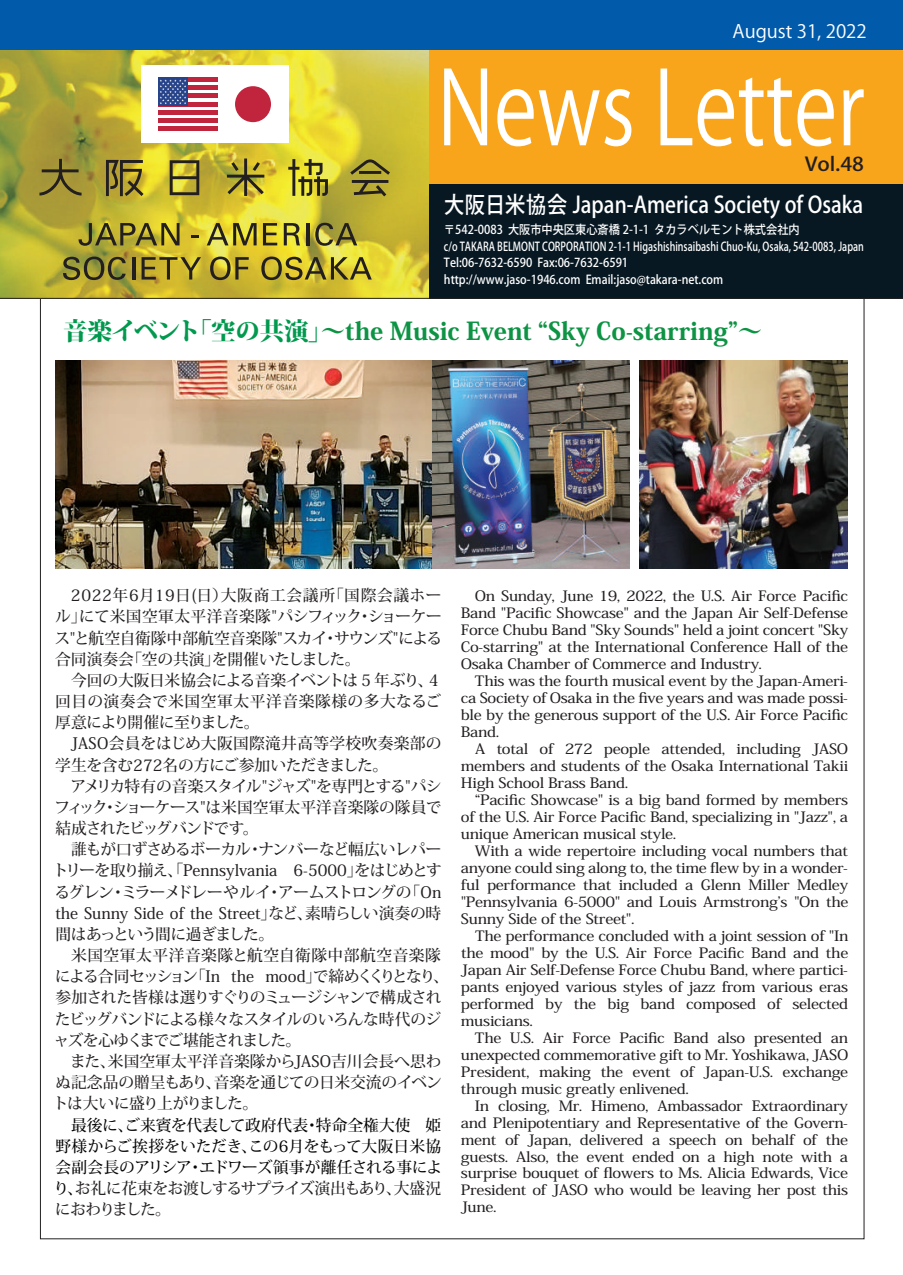
<style>
.page{position:relative;width:903px;height:1275px;background:#fff}
.page>*{position:absolute;margin:0;border:0;box-sizing:border-box;transform-origin:0 0}
.t1{font:100.62px "Koz Go Pro";color:#fff;scale:.79 1}
.t2{font:800 24.5px "Koz Min Pro";color:#0d9344}
.t3{font:500 22.75px "Koz Go Pro";color:#fff;scale:.89 1}
.t4{font:500 18.9px "Koz Go Pro";color:#fff;scale:1.11 1}
.t5{font:500 18.9px "Koz Go Pro";color:#231f20;scale:1.11 1}
.t6{font:18.38px "Koz Go Pro";color:#fff}
.t7{font:500 15.75px/21.2px "Koz Min Pro";letter-spacing:-.01em;color:#231f20;text-align:justify}
.t8{font:500 15.75px/21.2px "Koz Min Pro";letter-spacing:-.045em;color:#231f20}
.t9{font:500 15.75px/21.2px "Koz Min Pro";letter-spacing:-.05em;color:#030303;text-align:justify}
.t10{font:500 14.17px/17px "Koz Min Pro";letter-spacing:-.015em;color:#231f20;text-align:justify;scale:1.11 1}
.t11{font:500 12.25px/16.6px "Koz Go Pro";color:#fff;scale:.91 1}
.s1{color:#00994e}
.s2{color:#231f20}
</style>
<div class="page">
<img style="left:55px;top:360px;width:378px;height:209px">
<img style="left:0;top:50px;width:429px;height:248px">
<div style="left:429px;top:174px;width:474px;height:124px;background:#071822"></div>
<div style="left:429px;top:0;width:474px;height:183px;background:#f9a51b"></div>
<div style="left:0;top:0;width:903px;height:50px;background:#015aaa"></div>
<div style="left:141px;top:65px;width:148px;height:78px;background:#fff"></div>
<div style="left:158px;top:77px;width:60px;height:5px;background:#c1253e"></div>
<hr style="left:158px;top:86px;width:60px;height:4px;background:#c1253e">
<hr style="left:158px;top:94px;width:60px;height:4px;background:#c1253e">
<hr style="left:158px;top:102px;width:60px;height:4px;background:#c1253e">
<hr style="left:158px;top:110px;width:60px;height:4px;background:#c1253e">
<hr style="left:158px;top:119px;width:60px;height:4px;background:#c1253e">
<hr style="left:158px;top:127px;width:60px;height:4px;background:#c1253e">
<div style="left:158px;top:77px;width:30px;height:29px;background:#27438a"></div>
<svg style="left:160px;top:79px;width:26px;height:25px"></svg>
<div style="left:235px;top:86px;width:36px;height:36px;background:#c1253e;border-radius:50%"></div>
<svg style="left:79px;top:223px;width:101px;height:23px"></svg>
<svg style="left:191px;top:235px;width:8px;height:2px"></svg>
<svg style="left:207px;top:223px;width:50px;height:22px"></svg>
<svg style="left:263px;top:223px;width:14px;height:22px"></svg>
<svg style="left:284px;top:223px;width:16px;height:22px"></svg>
<hr style="left:306px;top:223px;width:3px;height:22px;background:#231f20">
<svg style="left:315px;top:223px;width:42px;height:23px"></svg>
<svg style="left:63px;top:257px;width:63px;height:23px"></svg>
<hr style="left:132px;top:257px;width:3px;height:23px;background:#231f20">
<svg style="left:142px;top:257px;width:59px;height:23px"></svg>
<svg style="left:210px;top:257px;width:39px;height:23px"></svg>
<svg style="left:261px;top:257px;width:111px;height:23px"></svg>
<svg style="left:288px;top:159px;width:40px;height:37px"></svg>
<svg style="left:227px;top:158px;width:37px;height:38px"></svg>
<svg style="left:106px;top:160px;width:38px;height:36px"></svg>
<svg style="left:39px;top:159px;width:43px;height:37px"></svg>
<svg style="left:170px;top:160px;width:29px;height:35px"></svg>
<svg style="left:350px;top:159px;width:40px;height:37px"></svg>
<hr style="left:0;top:298px;width:903px;height:1px;background:#231f20">
<img style="left:639px;top:361px;width:209px;height:208px">
<img style="left:433px;top:360px;width:196px;height:209px">
<p class="t6" style="left:732px;top:19px;width:136px">August 31, 2022</p>
<h1 class="t1" style="left:437px;top:43px;width:543px">News Letter</h1>
<h3 class="t4" style="left:824px;top:109px;width:55px">Vol.33</h3>
<h3 class="t5" style="left:805px;top:152px;width:55px">Vol.48</h3>
<h3 class="t3" style="left:444px;top:190px;width:473px">大阪日米協会 Japan-America Society of Osaka</h3>
<p class="t11" style="left:444px;top:222px;width:463px">〒542-0083 大阪市中央区東心斎橋 2-1-1 タカラベルモント株式会社内<br>c/o TAKARA BELMONT CORPORATION 2-1-1 Higashishinsaibashi Chuo-Ku, Osaka, 542-0083, Japan Tel:06-7632-6590 Fax:06-7632-6591<br>http://www.jaso-1946.com Email:jaso@takara-net.com</p>
<h2 class="t2" style="left:63px;top:313px;width:701px"><span class="s1">音楽イベント「空の共演」</span>～the Music Event “Sky Co-starring”～</h2>
<p class="t7" style="left:55px;top:584px;width:389px;text-indent:16px">2022年6月19日(日）大阪商工会議所「国際会議ホール」にて米国空軍太平洋音楽隊"パシフィック・ショーケース"と航空自衛隊中部航空音楽隊"スカイ・サウンズ"による合同演奏会「空の共演」を開催いたしました。</p>
<p class="t7" style="left:55px;top:669px;width:388px;text-indent:16px">今回の大阪日米協会による音楽イベントは５年ぶり、４回目の演奏会で米国空軍太平洋音楽隊様の多大なるご厚意により開催に至りました。</p>
<p class="t7" style="left:55px;top:732px;width:388px;text-indent:16px">JASO会員をはじめ大阪国際滝井高等学校吹奏楽部の学生を含む272名の方にご参加いただきました。</p>
<p class="t7" style="left:54px;top:775px;width:389px;text-indent:16px">アメリカ特有の音楽スタイル"ジャズ"を専門とする"パシフィック・ショーケース"は米国空軍太平洋音楽隊の隊員で結成されたビッグバンドです。</p>
<p class="t7" style="left:53px;top:838px;width:390px;text-indent:18px">誰もが口ずさめるボーカル･ナンバーなど幅広いレパートリーを取り揃え、「Pennsylvania 6-5000」をはじめとするグレン・ミラーメドレーやルイ・アームストロングの「On the Sunny Side of the Street」など、素晴らしい演奏の時間はあっという間に過ぎました。</p>
<p class="t8" style="left:54px;top:944px;width:397px;text-indent:17px">米国空軍太平洋音楽隊と航空自衛隊中部航空音楽隊による合同セッション「In the mood」で締めくくりとなり、参加された皆様は選りすぐりのミュージシャンで構成されたビッグバンドによる様々なスタイルのいろんな時代のジャズを心ゆくまでご堪能されました。</p>
<p class="t7" style="left:53px;top:1050px;width:390px;text-indent:17px">また、米国空軍太平洋音楽隊からJASO吉川会長へ思わぬ記念品の贈呈もあり、音楽を通じての日米交流のイベントは大いに盛り上がりました。</p>
<p class="t9" style="left:53px;top:1113px;width:390px;text-indent:18px">最後に、ご来賓を代表して政府代表・特命全権大使 姫野様からご挨拶をいただき、この6月をもって大阪日米協会副会長のアリシア・エドワーズ領事が離任される事により、<span class="s2">お礼に花束をお渡しするサプライズ演出もあり、大盛況におわりました。</span></p>
<p class="t10" style="left:461px;top:587px;width:350px;text-indent:14px">On Sunday, June 19, 2022, the U.S. Air Force Pacific Band "Pacific Showcase" and the Japan Air Self-Defense Force Chubu Band "Sky Sounds" held a joint concert "Sky Co-starring" at the International Conference Hall of the Osaka Chamber of Commerce and Industry.</p>
<p class="t10" style="left:461px;top:672px;width:350px;text-indent:14px">This was the fourth musical event by the Japan-Ameri&shy;ca Society of Osaka in the five years and was made possi&shy;ble by the generous support of the U.S. Air Force Pacific Band.</p>
<p class="t10" style="left:461px;top:740px;width:350px;text-indent:14px">A total of 272 people attended, including JASO members and students of the Osaka International Takii High School Brass Band.</p>
<p class="t10" style="left:461px;top:791px;width:350px;text-indent:14px">“Pacific Showcase" is a big band formed by members of the U.S. Air Force Pacific Band, specializing in "Jazz", a unique American musical style.</p>
<p class="t10" style="left:461px;top:842px;width:351px;text-indent:14px">With a wide repertoire including vocal numbers that anyone could sing along to, the time flew by in a wonder&shy;ful performance that included a Glenn Miller Medley "Pennsylvania 6-5000" and Louis Armstrongʼs "On the Sunny Side of the Street".</p>
<p class="t10" style="left:461px;top:926px;width:351px;text-indent:14px">The performance concluded with a joint session of "In the mood" by the U.S. Air Force Pacific Band and the Japan Air Self-Defense Force Chubu Band, where partici&shy;pants enjoyed various styles of jazz from various eras performed by the big band composed of selected musicians.</p>
<p class="t10" style="left:461px;top:1028px;width:351px;text-indent:14px">The U.S. Air Force Pacific Band also presented an unexpected commemorative gift to Mr. Yoshikawa, JASO President, making the event of Japan-U.S. exchange through music greatly enlivened.</p>
<p class="t10" style="left:461px;top:1096px;width:350px;text-indent:14px">In closing, Mr. Himeno, Ambassador Extraordinary and Plenipotentiary and Representative of the Govern&shy;ment of Japan, delivered a speech on behalf of the guests. Also, the event ended on a high note with a surprise bouquet of flowers to Ms. Alicia Edwards, Vice President of JASO who would be leaving her post this June.</p>
</div>
